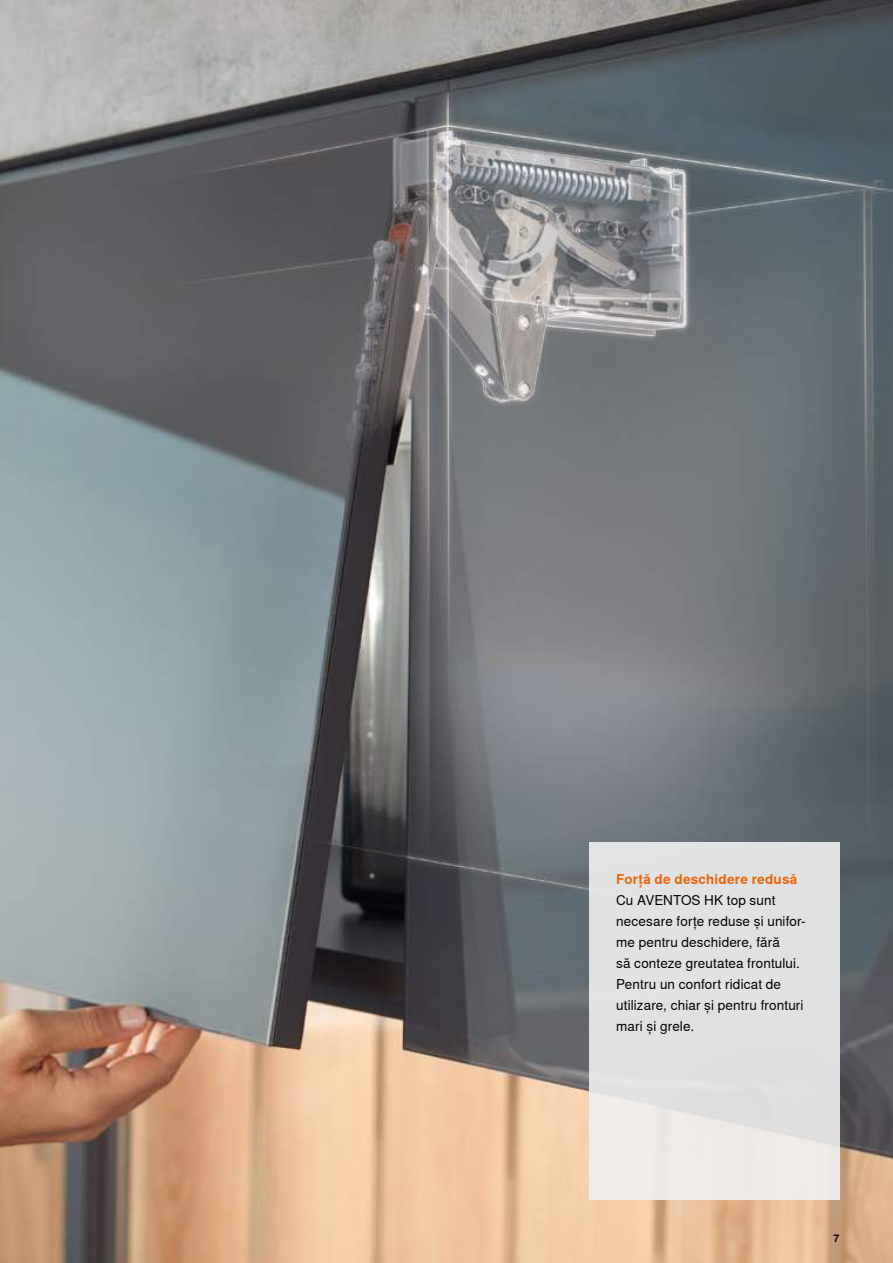
<style>
.page{position:relative;width:893px;height:1263px;background:#fff}
.page>*{position:absolute;margin:0;border:0;box-sizing:border-box;transform-origin:0 0}
.t1{font:13.5px/21px "Nimbus Sans Global";letter-spacing:.01em;color:#000}
.t2{font:700 13.5px "Nimbus Sans Global";letter-spacing:.015em;color:#ec6608}
.t3{font:700 10.5px "Nimbus Sans Global";color:#000}
</style>
<div class="page">
<img style="left:0;top:0;width:893px;height:1263px">
<div style="left:589px;top:842px;width:250px;height:358px;background:linear-gradient(to right,#e6e5e4,#e2e1e1)"></div>
<p class="t2" style="left:616px;top:871px;width:183px">Forţă de deschidere redusă</p>
<p class="t1" style="left:616px;top:890px;width:191px">Cu AVENTOS HK top sunt necesare forțe reduse și unifor&shy;me pentru deschidere, fără<br>să conteze greutatea frontului.<br>Pentru un confort ridicat de utilizare, chiar și pentru fronturi mari şi grele.</p>
<p class="t3" style="left:833px;top:1232px;width:7px">7</p>
</div>
